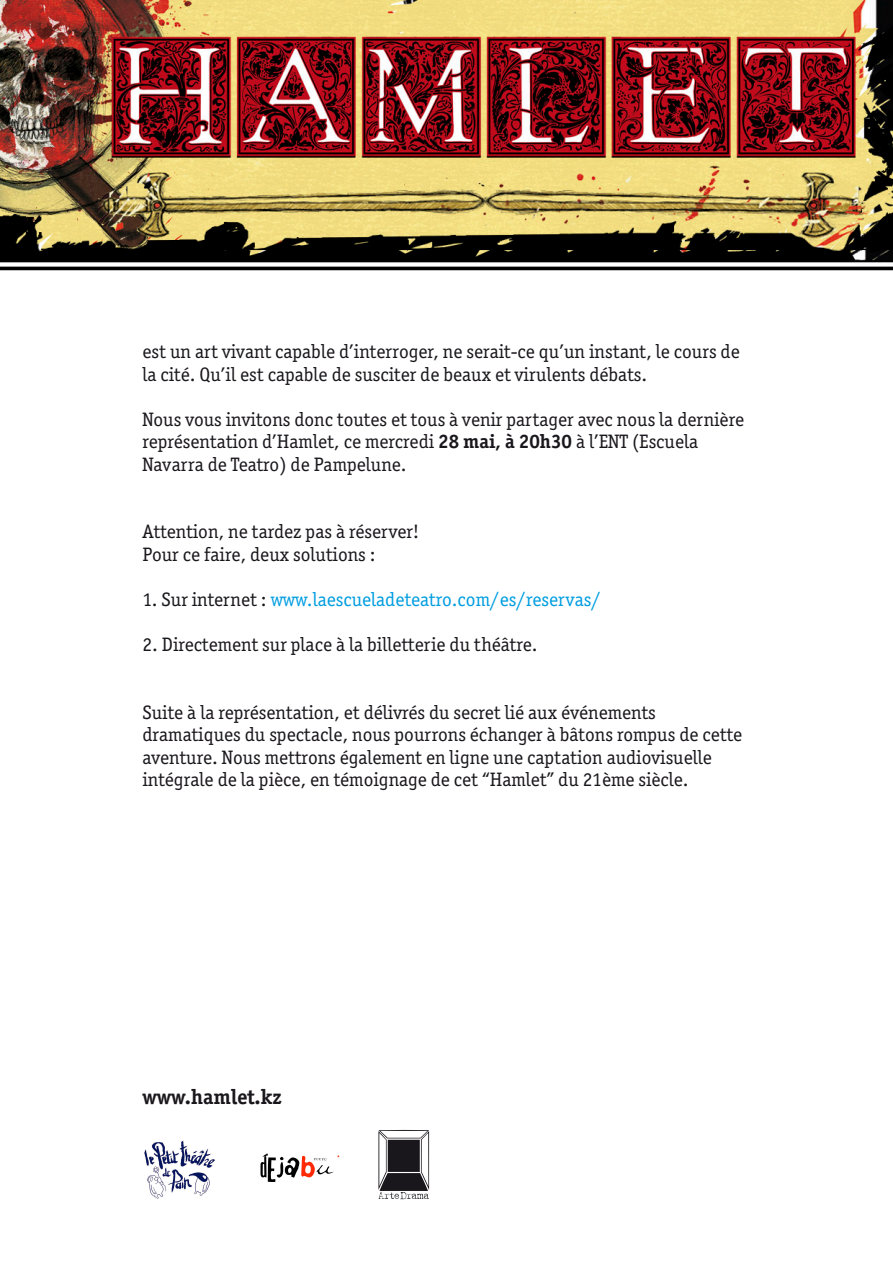
<style>
.page{position:relative;width:893px;height:1263px;background:#fff}
.page>*{position:absolute;margin:0;border:0;box-sizing:border-box;transform-origin:0 0}
.t1{font:700 21px "Officina Ser ITC Std";color:#1a171c}
.t2{font:19.5px/22.5px "Officina Ser ITC";color:#1a171c}
.t3{font:19.5px "Officina Ser ITC";color:#009ee0}
.s1{font-family:"Officina Ser ITC Std";font-weight:700}
.s2{color:#1a171c}
</style>
<div class="page">
<img style="left:0;top:0;width:893px;height:1200px">
<img style="left:142px;top:1140px;width:75px;height:59px">
<img style="left:248px;top:1135px;width:96px;height:64px">
<svg style="left:378px;top:1130px;width:51px;height:69px"></svg>
<p class="t2" style="left:142px;top:340px;width:599px">est un art vivant capable d’interroger, ne serait-ce qu’un instant, le cours de la cité. Qu’il est capable de susciter de beaux et virulents débats.</p>
<p class="t2" style="left:142px;top:408px;width:603px">Nous vous invitons donc toutes et tous à venir partager avec nous la dernière représentation d’Hamlet, ce mercredi <span class="s1">28 mai, à 20h30</span> à l’ENT (Escuela<br>Navarra de Teatro) de Pampelune.</p>
<p class="t2" style="left:142px;top:520px;width:278px">Attention, ne tardez pas à réserver!<br>Pour ce faire, deux solutions :</p>
<p class="t3" style="left:142px;top:588px;width:460px"><span class="s2">1. Sur internet :</span> www.laescueladeteatro.com/es/reservas/</p>
<p class="t2" style="left:142px;top:633px;width:397px">2. Directement sur place à la billetterie du théâtre.</p>
<p class="t2" style="left:142px;top:701px;width:601px">Suite à la représentation, et délivrés du secret lié aux événements dramatiques du spectacle, nous pourrons échanger à bâtons rompus de cette aventure. Nous mettrons également en ligne une captation audiovisuelle intégrale de la pièce, en témoignage de cet “Hamlet” du 21ème siècle.</p>
<p class="t1" style="left:142px;top:1084px;width:141px">www.hamlet.kz</p>
</div>
